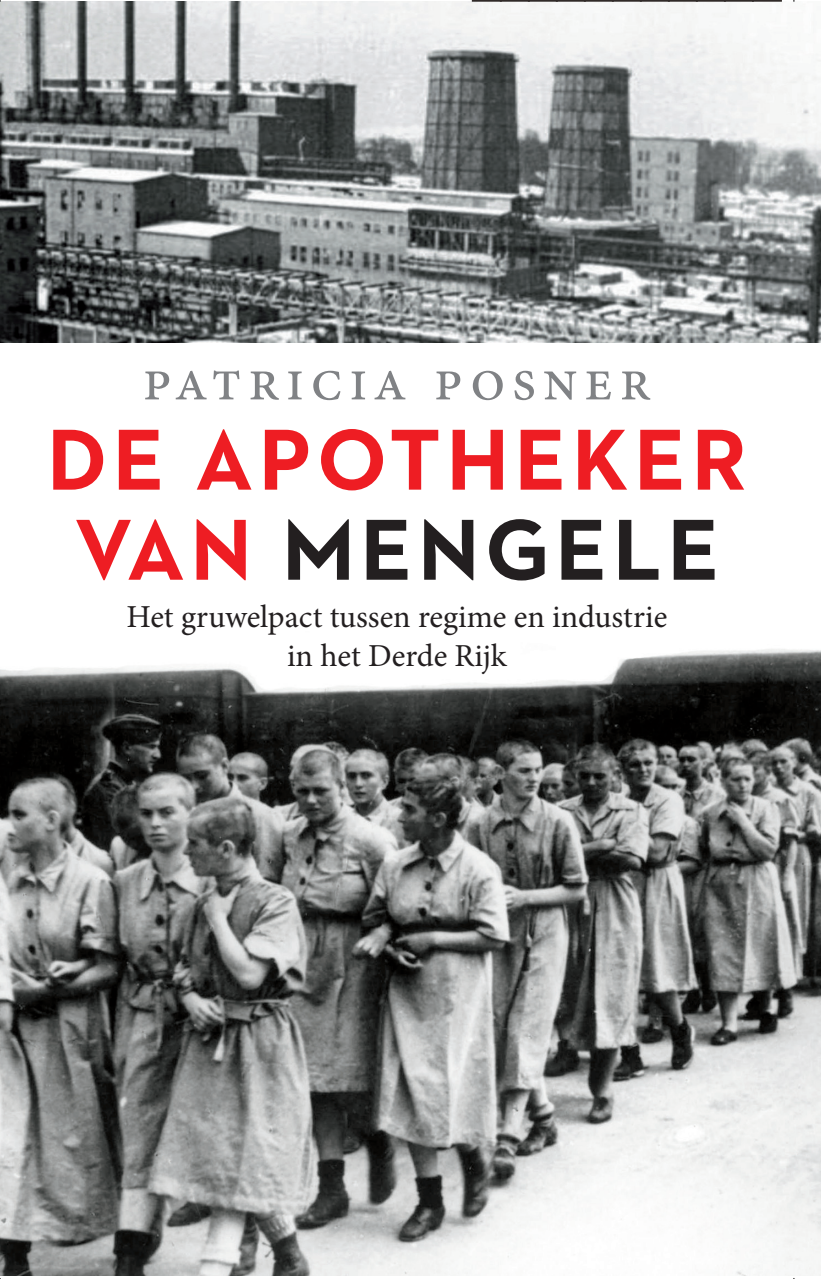
<style>
.page{position:relative;width:821px;height:1279px;background:#fff}
.page>*{position:absolute;margin:0;border:0;box-sizing:border-box;transform-origin:0 0}
.t1{font:700 88px/90px "Neutraface 2 Text";letter-spacing:.06em;color:#ee1d23;text-align:center}
.t2{font:60px "Minion Pro";letter-spacing:.11em;color:#808285}
.t3{font:32px/38.4px "Minion Pro";color:#231f20;text-align:center}
.s1{color:#231f20}
</style>
<div class="page">
<img style="left:0;top:649px;width:821px;height:626px">
<img style="left:0;top:2px;width:821px;height:340px">
<svg style="left:472px;top:0;width:310px;height:2px"></svg>
<h2 class="t2" style="left:143px;top:340px;width:510px">Patricia Posner</h2>
<h1 class="t1" style="left:47px;top:414px;width:701px">DE APOTHEKER<br>VAN <span class="s1">MENGELE</span></h1>
<p class="t3" style="left:127px;top:598px;width:542px">Het gruwelpact tussen regime en industrie in het Derde Rijk</p>
</div>
